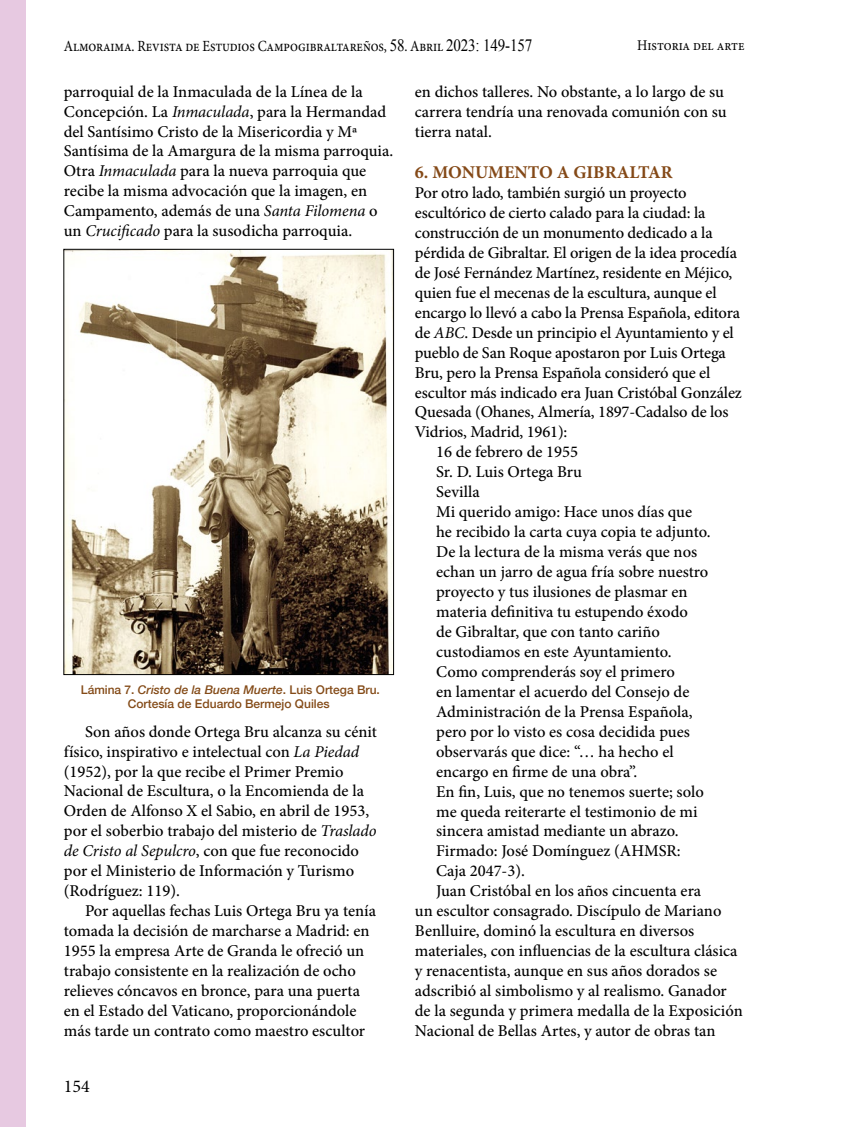
<style>
.page{position:relative;width:851px;height:1127px;background:#fff}
.page>*{position:absolute;margin:0;border:0;box-sizing:border-box;transform-origin:0 0}
.t1{font:700 18px "Minion Pro";color:#844917}
.t2{font:18px "Minion Pro";color:#000}
.t3{font:500 16.5px/20px "Minion Pro";letter-spacing:-.005em;color:#000}
.t4{font:15.6px "Minion Pro";letter-spacing:-.01em;color:#000;scale:.87 1}
.t5{font:14.85px "Minion Pro";letter-spacing:-.005em;color:#000;scale:.91 1}
.t6{font:500 12px/14.4px "Helvetica Neue";color:#844b18;text-align:center}
.s1{font-family:"Times New Roman";font-size:17.25px}
.s2{font-weight:400;font-style:italic}
.s3{font-style:italic}
</style>
<div class="page">
<div style="left:0;top:0;width:26px;height:1127px;background:#e7c9e1"></div>
<img style="left:65px;top:251px;width:327px;height:422px">
<div style="left:63px;top:249px;width:331px;height:426px;border:1px solid #000"></div>
<p class="t4" style="left:64px;top:35px;width:540px">Almoraima. Revista de Estudios Campogibraltareños, <span class="s1">58</span>. Abril <span class="s1">2023: 149-157</span></p>
<p class="t5" style="left:637px;top:36px;width:119px">Historia del arte</p>
<p class="t3" style="left:64px;top:81px;width:331px">parroquial de la Inmaculada de la Línea de la Concepción. La <span class="s2">Inmaculada</span>, para la Hermandad del Santísimo Cristo de la Misericordia y Mª Santísima de la Amargura de la misma parroquia.<br>Otra <span class="s2">Inmaculada</span> para la nueva parroquia que recibe la misma advocación que la imagen, en Campamento, además de una <span class="s2">Santa Filomena</span> o un <span class="s2">Crucificado</span> para la susodicha parroquia.</p>
<p class="t3" style="left:415px;top:81px;width:313px">en dichos talleres. No obstante, a lo largo de su carrera tendría una renovada comunión con su tierra natal.</p>
<p class="t1" style="left:415px;top:160px;width:259px">6. MONUMENTO A GIBRALTAR</p>
<p class="t3" style="left:415px;top:183px;width:273px">Por otro lado, también surgió un proyecto</p>
<p class="t3" style="left:415px;top:203px;width:292px">escultórico de cierto calado para la ciudad: la</p>
<p class="t3" style="left:415px;top:223px;width:299px">construcción de un monumento dedicado a la</p>
<p class="t3" style="left:415px;top:243px;width:323px">pérdida de Gibraltar. El origen de la idea procedía</p>
<p class="t3" style="left:415px;top:263px;width:319px">de José Fernández Martínez, residente en Méjico,</p>
<p class="t3" style="left:415px;top:282px;width:303px">quien fue el mecenas de la escultura, aunque el</p>
<p class="t3" style="left:415px;top:302px;width:327px">encargo lo llevó a cabo la Prensa Española, editora</p>
<p class="t3" style="left:415px;top:322px;width:320px">de <span class="s2">ABC</span>. Desde un principio el Ayuntamiento y el</p>
<p class="t3" style="left:415px;top:342px;width:312px">pueblo de San Roque apostaron por Luis Ortega</p>
<p class="t3" style="left:415px;top:362px;width:297px">Bru, pero la Prensa Española consideró que el</p>
<p class="t3" style="left:415px;top:382px;width:328px">escultor más indicado era Juan Cristóbal González</p>
<p class="t3" style="left:415px;top:402px;width:315px">Quesada (Ohanes, Almería, 1897-Cadalso de los</p>
<p class="t3" style="left:415px;top:422px;width:154px">Vidrios, Madrid, 1961):</p>
<p class="t3" style="left:436px;top:442px;width:143px">16 de febrero de 1955</p>
<p class="t3" style="left:436px;top:462px;width:147px">Sr. D. Luis Ortega Bru</p>
<p class="t3" style="left:436px;top:482px;width:45px">Sevilla</p>
<p class="t3" style="left:436px;top:502px;width:257px">Mi querido amigo: Hace unos días que</p>
<p class="t3" style="left:436px;top:522px;width:276px">he recibido la carta cuya copia te adjunto.</p>
<p class="t3" style="left:436px;top:542px;width:262px">De la lectura de la misma verás que nos</p>
<p class="t3" style="left:436px;top:562px;width:274px">echan un jarro de agua fría sobre nuestro</p>
<p class="t3" style="left:436px;top:582px;width:253px">proyecto y tus ilusiones de plasmar en</p>
<p class="t3" style="left:436px;top:602px;width:253px">materia definitiva tu estupendo éxodo</p>
<p class="t3" style="left:436px;top:622px;width:225px">de Gibraltar, que con tanto cariño</p>
<p class="t3" style="left:436px;top:642px;width:237px">custodiamos en este Ayuntamiento.</p>
<p class="t3" style="left:436px;top:662px;width:240px">Como comprenderás soy el primero</p>
<p class="t3" style="left:436px;top:681px;width:255px">en lamentar el acuerdo del Consejo de</p>
<p class="t3" style="left:436px;top:701px;width:258px">Administración de la Prensa Española,</p>
<p class="t3" style="left:436px;top:721px;width:255px">pero por lo visto es cosa decidida pues</p>
<p class="t3" style="left:436px;top:741px;width:239px">observarás que dice: “… ha hecho el</p>
<p class="t3" style="left:436px;top:761px;width:202px">encargo en firme de una obra”.</p>
<p class="t3" style="left:436px;top:781px;width:269px">En fin, Luis, que no tenemos suerte; solo</p>
<p class="t3" style="left:436px;top:801px;width:263px">me queda reiterarte el testimonio de mi</p>
<p class="t3" style="left:436px;top:821px;width:244px">sincera amistad mediante un abrazo.</p>
<p class="t3" style="left:436px;top:841px;width:246px">Firmado: José Domínguez (AHMSR:</p>
<p class="t3" style="left:436px;top:861px;width:90px">Caja 2047-3).</p>
<p class="t3" style="left:436px;top:881px;width:266px">Juan Cristóbal en los años cincuenta era</p>
<p class="t3" style="left:415px;top:901px;width:308px">un escultor consagrado. Discípulo de Mariano</p>
<p class="t3" style="left:415px;top:921px;width:281px">Benlluire, dominó la escultura en diversos</p>
<p class="t3" style="left:415px;top:941px;width:324px">materiales, con influencias de la escultura clásica</p>
<p class="t3" style="left:415px;top:961px;width:304px">y renacentista, aunque en sus años dorados se</p>
<p class="t3" style="left:415px;top:981px;width:313px">adscribió al simbolismo y al realismo. Ganador</p>
<p class="t3" style="left:415px;top:1001px;width:329px">de la segunda y primera medalla de la Exposición</p>
<p class="t3" style="left:415px;top:1021px;width:302px">Nacional de Bellas Artes, y autor de obras tan</p>
<p class="t6" style="left:81px;top:681px;width:300px">Lámina 7. <span class="s3">Cristo de la Buena Muerte</span>. Luis Ortega Bru.<br>Cortesía de Eduardo Bermejo Quiles</p>
<p class="t3" style="left:64px;top:721px;width:314px;text-indent:21px">Son años donde Ortega Bru alcanza su cénit físico, inspirativo e intelectual con <span class="s2">La Piedad </span>(1952), por la que recibe el Primer Premio Nacional de Escultura, o la Encomienda de la Orden de Alfonso X el Sabio, en abril de 1953, por el soberbio trabajo del misterio de <span class="s2">Traslado de Cristo al Sepulcro</span>, con que fue reconocido por el Ministerio de Información y Turismo (Rodríguez: 119).</p>
<p class="t3" style="left:64px;top:901px;width:314px;text-indent:21px">Por aquellas fechas Luis Ortega Bru ya tenía tomada la decisión de marcharse a Madrid: en 1955 la empresa Arte de Granda le ofreció un trabajo consistente en la realización de ocho relieves cóncavos en bronce, para una puerta en el Estado del Vaticano, proporcionándole más tarde un contrato como maestro escultor</p>
<p class="t2" style="left:64px;top:1074px;width:27px">154</p>
</div>
